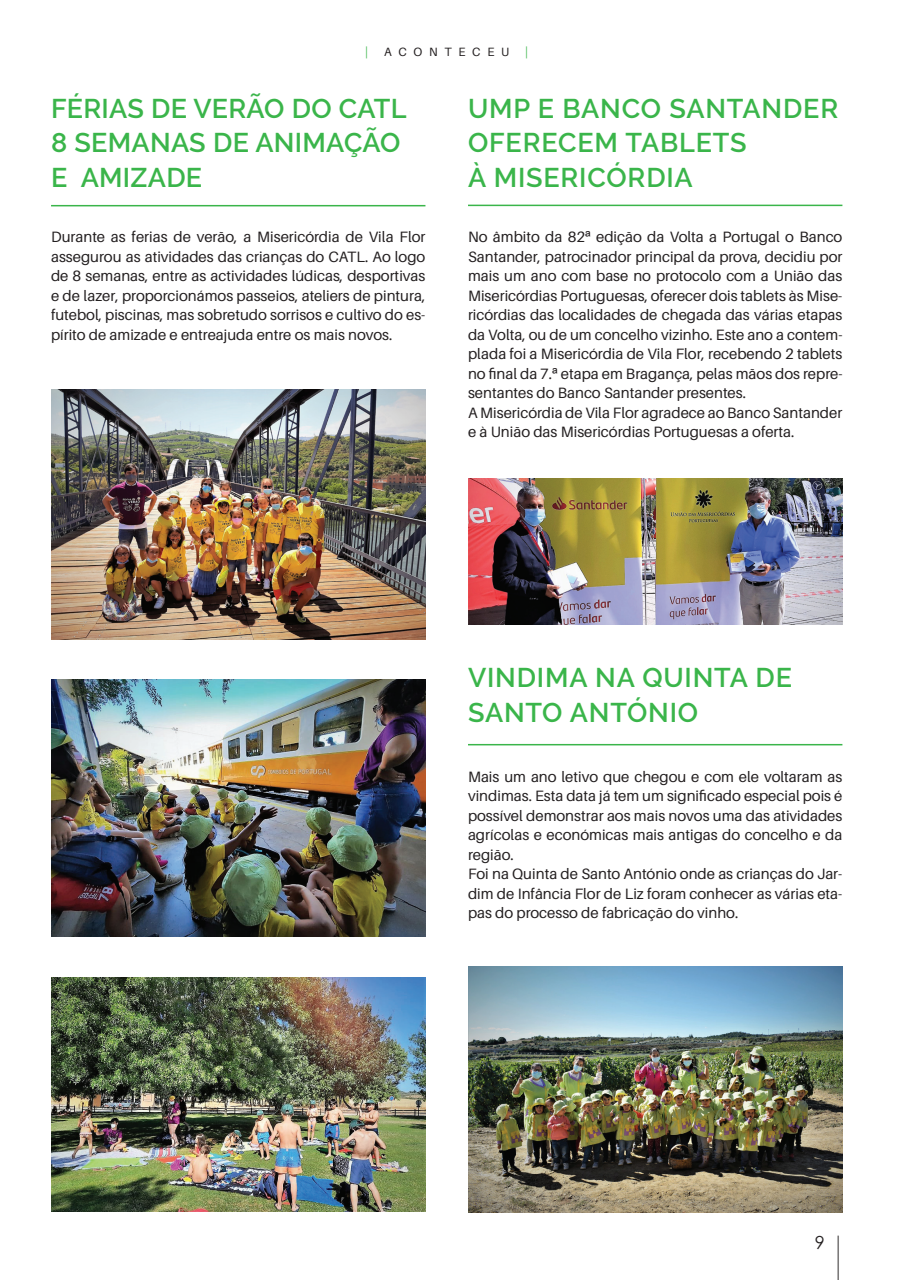
<style>
.page{position:relative;width:902px;height:1280px;background:#fff}
.page>*{position:absolute;margin:0;border:0;box-sizing:border-box;transform-origin:0 0}
.t1{font:49.5px "Century Gothic";color:#231f20;scale:.25 1}
.t2{font:600 27px/34.5px "Raleway";letter-spacing:.03em;color:#3ab54a}
.t3{font:600 27px/34.5px "Raleway";letter-spacing:.01em;color:#3ab54a}
.t4{font:18px "Century Gothic";color:#231f20}
.t5{font:15px/19.5px "Aileron";color:#231f20}
.t6{font:12px "Aileron";letter-spacing:.56em;color:#231f20}
.t7{font:12px "Aileron";color:#3ab54a}
.s1{font-family:"Arial"}
</style>
<div class="page">
<hr style="left:51px;top:205px;width:374px;height:1px;background:#3ab54a">
<hr style="left:468px;top:205px;width:374px;height:1px;background:#3ab54a">
<img style="left:51px;top:679px;width:374px;height:257px">
<img style="left:51px;top:389px;width:374px;height:251px">
<hr style="left:468px;top:744px;width:374px;height:1px;background:#3ab54a">
<img style="left:468px;top:967px;width:374px;height:245px">
<img style="left:468px;top:478px;width:374px;height:146px">
<img style="left:51px;top:977px;width:374px;height:235px">
<p class="t7" style="left:365px;top:45px;width:4px">|</p>
<p class="t6" style="left:384px;top:45px;width:127px">aco nteceu</p>
<p class="t7" style="left:525px;top:45px;width:4px">|</p>
<h2 class="t3" style="left:51px;top:91px;width:357px">FÉRIAS DE VERÃO DO CATL<br>8 SEMANAS</h2>
<h2 class="t2" style="left:213px;top:126px;width:62px">DE ANIMAÇÃO</h2>
<h2 class="t2" style="left:51px;top:160px;width:48px">E AMIZADE</h2>
<p class="t5" style="left:51px;top:227px;width:376px">Durante as ferias de verão, a M isericórdia de Vila Flor assegurou as atividades das crianças do CAT</p>
<p class="t5" style="left:51px;top:247px;width:376px;text-align:justify;text-indent:305px">L. Ao logo de 8 semanas, entre as actividades lúdicas, desportivas e de lazer, proporcionámos passeios, ateliers de pintura, futebol, piscinas, mas sobretudo sorrisos e cultivo do es&shy;pírito de amizade e entreajuda entre os mais novos.</p>
<h2 class="t2" style="left:468px;top:91px;width:371px">UMP E BANCO SANTANDER<br>OFERECEM TABLETS<br>À MISERICÓRDIA</h2>
<p class="t5" style="left:468px;top:227px;width:376px">No âmbito da 82<span class="s1">ª</span> edição da Volta a Portugal o Banco Santander, patrocinador principal da prova, decidiu por mais um ano com base no protocolo com a U nião das M isericórdias Portuguesas, oferecer dois tablets às M ise&shy;ricórdias das localidades de chegada das várias etapas da Volta, ou de um concelho vizinho. Este ano a contem&shy;plada foi a M isericórdia de Vila Flor, recebendo 2 tablets no final da 7.<span class="s1">ª</span> etapa em Bragança, pelas mãos dos repre&shy;sentantes do Banco Santander presentes.<br>A M isericórdia de Vila Flor agradece ao Banco Santander e à U nião das M isericórdias Portuguesas a oferta.</p>
<h2 class="t2" style="left:468px;top:661px;width:325px">VINDIMA NA QUINTA DE<br>SANTO ANTÓNIO</h2>
<p class="t5" style="left:468px;top:767px;width:376px">Mais um ano letivo que chegou e com ele voltaram as vindimas. Esta data já tem um significado especial pois é possível demonstrar aos mais novos uma das atividades agrícolas e económicas mais antigas do concelho e da região.<br>Foi na Quinta de Santo António onde as crianças do Jar&shy;dim de Infância Flor de Liz foram conhecer as várias eta&shy;pas do processo de fabricação do vinho.</p>
<p class="t4" style="left:814px;top:1230px;width:11px">9</p>
<h1 class="t1" style="left:834px;top:1219px;width:35px">|</h1>
</div>
